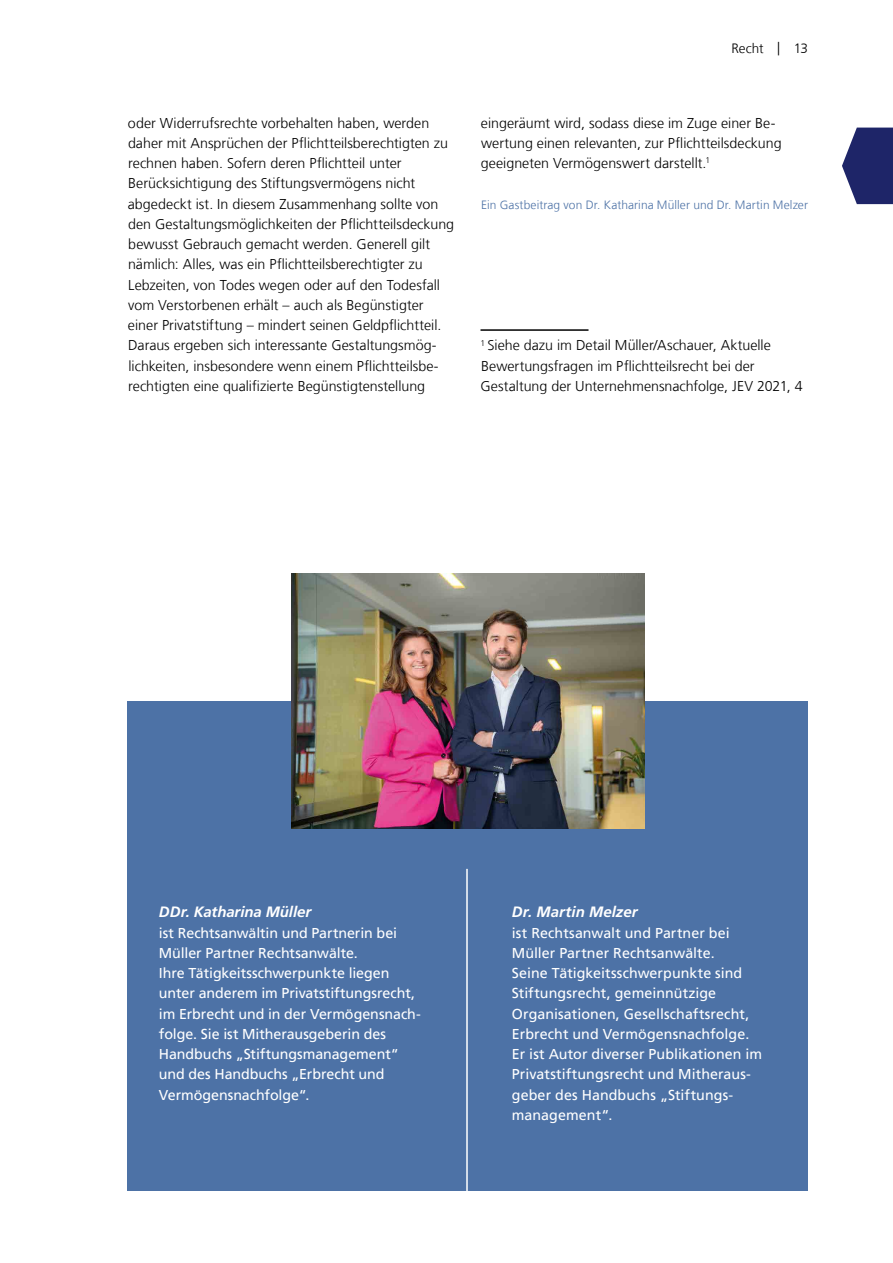
<style>
.page{position:relative;width:893px;height:1263px;background:#fff}
.page>*{position:absolute;margin:0;border:0;box-sizing:border-box;transform-origin:0 0}
._03_Lauftext{font:italic 700 15px "Frutiger For ZKB";color:#fff}
._03_Lauftext-2{font:300 14.25px/20.2px "Frutiger For ZKB";color:#000}
._03_Lauftext-3{font:14.25px/20.2px "Frutigerfor ZKB";color:#fff}
.t1{font:300 13.5px "Frutiger For ZKB";color:#000}
._03_Lauftext-4{font:300 12px "Frutiger For ZKB";letter-spacing:.01em;color:#4d72a6}
</style>
<div class="page">
<svg style="left:842px;top:128px;width:51px;height:76px;background:#3e447d"></svg>
<hr style="left:480px;top:329px;width:108px;height:2px;background:#000">
<div style="left:128px;top:701px;width:680px;height:490px;background:#4d72a6"></div>
<img style="left:291px;top:573px;width:353px;height:255px">
<hr style="left:466px;top:869px;width:2px;height:355px;background:#fff">
<p class="t1" style="left:731px;top:40px;width:78px">Recht | 13</p>
<p class="_03_Lauftext-2" style="left:128px;top:113px;width:328px">oder Widerrufsrechte vorbehalten haben, werden daher mit Ansprüchen der Pflichtteilsberechtigten zu rechnen haben. Sofern deren Pflichtteil unter Berücksichtigung des Stiftungsvermögens nicht abgedeckt ist. In diesem Zusammenhang sollte von den Gestaltungsmöglichkeiten der Pflichtteilsdeckung bewusst Gebrauch gemacht werden. Generell gilt nämlich: Alles, was ein Pflichtteilsberechtigter zu Lebzeiten, von Todes wegen oder auf den Todesfall vom Verstorbenen erhält – auch als Begünstigter einer Privatstiftung – mindert seinen Geldpflichtteil.<br>Daraus ergeben sich interessante Gestaltungsmög&shy;lichkeiten, insbesondere wenn einem Pflichtteilsbe&shy;rechtigten eine qualifizierte Begünstigtenstellung</p>
<p class="_03_Lauftext-2" style="left:481px;top:113px;width:302px">eingeräumt wird, sodass diese im Zuge einer Be&shy;wertung einen relevanten, zur Pflichtteilsdeckung geeigneten Vermögenswert darstellt.<sup>1</sup></p>
<p class="_03_Lauftext-4" style="left:481px;top:197px;width:328px">Ein Gastbeitrag von Dr. Katharina Müller und Dr. Martin Melzer</p>
<p class="_03_Lauftext-2" style="left:480px;top:335px;width:324px"><sup>1</sup> Siehe dazu im Detail Müller/Aschauer, Aktuelle<br>Bewertungsfragen im Pflichtteilsrecht bei der<br>Gestaltung der Unternehmensnachfolge, JEV 2021, 4</p>
<p class="_03_Lauftext" style="left:159px;top:903px;width:154px">DDr. Katharina Müller</p>
<p class="_03_Lauftext-3" style="left:159px;top:923px;width:240px">ist Rechtsanwältin und Partnerin bei</p>
<p class="_03_Lauftext-3" style="left:159px;top:943px;width:200px">Müller Partner Rechtsanwälte.</p>
<p class="_03_Lauftext-3" style="left:159px;top:963px;width:232px">Ihre Tätigkeitsschwerpunkte liegen</p>
<p class="_03_Lauftext-3" style="left:159px;top:983px;width:258px">unter anderem im Privatstiftungsrecht,</p>
<p class="_03_Lauftext-3" style="left:159px;top:1004px;width:263px">im Erbrecht und in der Vermögensnach&shy;folge. Sie ist Mitherausgeberin des</p>
<p class="_03_Lauftext-3" style="left:159px;top:1044px;width:241px">Handbuchs „Stiftungsmanagement“</p>
<p class="_03_Lauftext-3" style="left:159px;top:1064px;width:227px">und des Handbuchs „Erbrecht und</p>
<p class="_03_Lauftext-3" style="left:159px;top:1085px;width:152px">Vermögensnachfolge“.</p>
<p class="_03_Lauftext" style="left:512px;top:903px;width:127px">Dr. Martin Melzer</p>
<p class="_03_Lauftext-3" style="left:512px;top:923px;width:219px">ist Rechtsanwalt und Partner bei</p>
<p class="_03_Lauftext-3" style="left:512px;top:943px;width:204px">Müller Partner Rechtsanwälte.</p>
<p class="_03_Lauftext-3" style="left:512px;top:963px;width:232px">Seine Tätigkeitsschwerpunkte sind</p>
<p class="_03_Lauftext-3" style="left:512px;top:983px;width:206px">Stiftungsrecht, gemeinnützige</p>
<p class="_03_Lauftext-3" style="left:512px;top:1004px;width:239px">Organisationen, Gesellschaftsrecht,</p>
<p class="_03_Lauftext-3" style="left:512px;top:1024px;width:239px">Erbrecht und Vermögensnachfolge.</p>
<p class="_03_Lauftext-3" style="left:512px;top:1044px;width:252px">Er ist Autor diverser Publikationen im</p>
<p class="_03_Lauftext-3" style="left:512px;top:1064px;width:241px">Privatstiftungsrecht und Mitheraus&shy;geber des Handbuchs „Stiftungs&shy;management“.</p>
</div>
